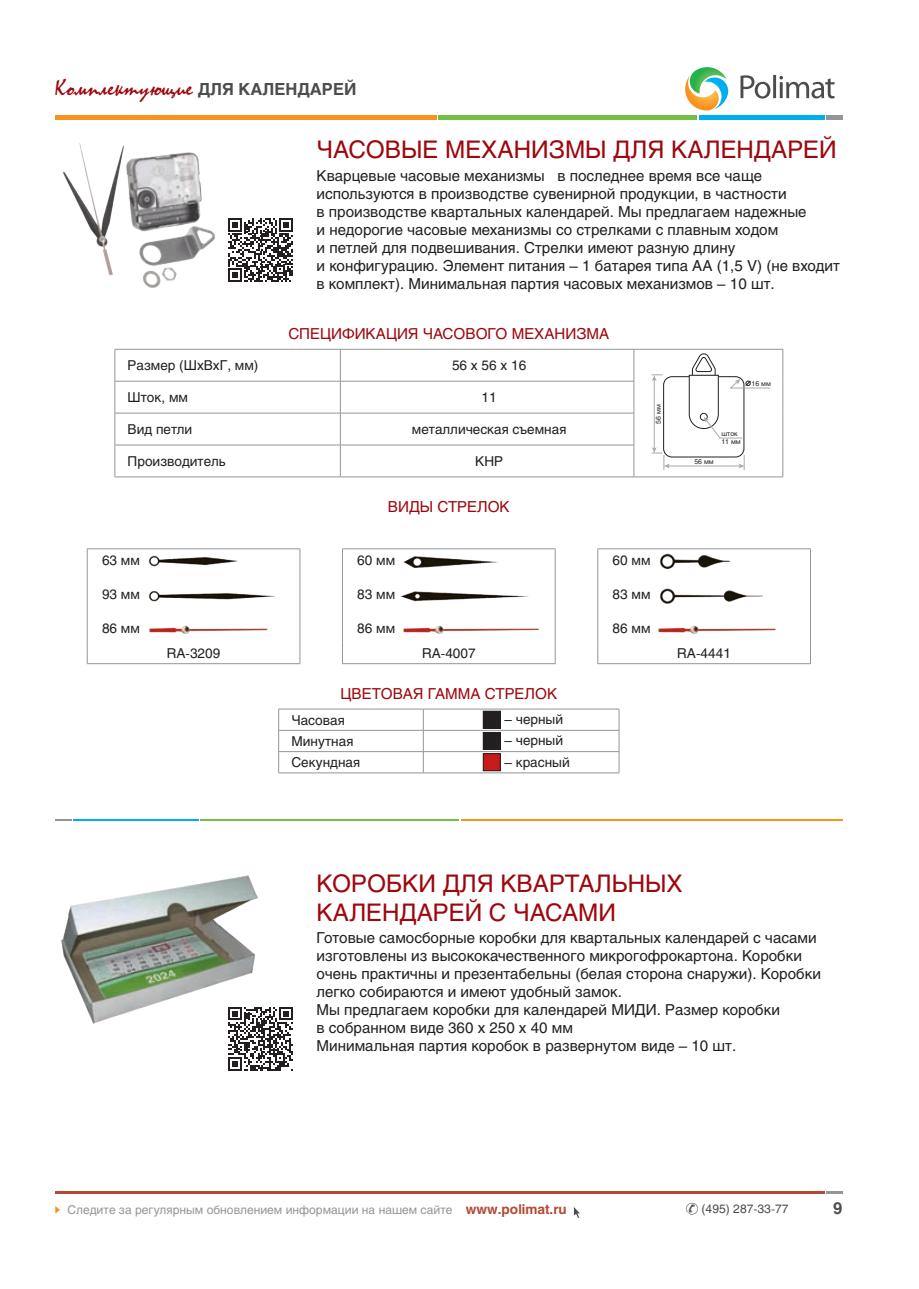
<style>
.page{position:relative;width:919px;height:1289px;background:#fff}
.page>*{position:absolute;margin:0;border:0;box-sizing:border-box;transform-origin:0 0}
.t1{font:24px/28.8px "Helios";color:#9d070d}
.t2{font:22.5px "Mistral";color:#9d070d}
.t3{font:700 16.5px "Helios";color:#4b4c4d}
.t4{font:15px/18px "Helios";color:#231f20}
.t5{font:15px "Helios";color:#9d070d}
.t6{font:13.5px "Helios";color:#231f20}
.t7{font:12px "Helios";color:#939598}
.t8{font:12px "Helios";color:#4b4c4d}
.t9{font:6.9px/8.2px "Helios";color:#231f20}
.s1{font-family:"Helios";font-weight:700;font-size:16.5px;color:#4b4c4d}
.s2{font-weight:700;font-size:13.5px;color:#b44a34}
</style>
<div class="page">
<hr style="left:55px;top:115px;width:382px;height:4px;background:#f7931d">
<hr style="left:438px;top:115px;width:259px;height:4px;background:#71bf44">
<hr style="left:698px;top:115px;width:126px;height:4px;background:#00aeef">
<hr style="left:826px;top:115px;width:16px;height:4px;background:#939598">
<svg style="left:826px;top:1191px;width:16px;height:2px"></svg>
<hr style="left:55px;top:1191px;width:769px;height:2px;background:#b44a34">
<svg style="left:55px;top:1206px;width:5px;height:7px"></svg>
<svg style="left:573px;top:1207px;width:7px;height:11px"></svg>
<svg style="left:740px;top:75px;width:94px;height:24px"></svg>
<svg style="left:685px;top:67px;width:43px;height:43px"></svg>
<img style="left:63px;top:143px;width:152px;height:145px">
<hr style="left:115px;top:349px;width:225px;height:1px;background:#939598">
<hr style="left:115px;top:349px;width:1px;height:32px;background:#939598">
<hr style="left:340px;top:349px;width:294px;height:1px;background:#939598">
<hr style="left:340px;top:349px;width:1px;height:32px;background:#939598">
<hr style="left:634px;top:349px;width:149px;height:1px;background:#939598">
<hr style="left:633px;top:349px;width:1px;height:32px;background:#939598">
<hr style="left:782px;top:349px;width:1px;height:32px;background:#939598">
<hr style="left:115px;top:381px;width:225px;height:1px;background:#939598">
<hr style="left:115px;top:381px;width:1px;height:32px;background:#939598">
<hr style="left:340px;top:381px;width:294px;height:1px;background:#939598">
<hr style="left:340px;top:381px;width:1px;height:32px;background:#939598">
<hr style="left:633px;top:381px;width:1px;height:32px;background:#939598">
<hr style="left:782px;top:381px;width:1px;height:32px;background:#939598">
<hr style="left:115px;top:413px;width:225px;height:1px;background:#939598">
<hr style="left:115px;top:413px;width:1px;height:32px;background:#939598">
<hr style="left:340px;top:413px;width:294px;height:1px;background:#939598">
<hr style="left:340px;top:413px;width:1px;height:32px;background:#939598">
<hr style="left:633px;top:413px;width:1px;height:32px;background:#939598">
<hr style="left:782px;top:413px;width:1px;height:32px;background:#939598">
<hr style="left:782px;top:445px;width:1px;height:31px;background:#939598">
<hr style="left:115px;top:445px;width:225px;height:1px;background:#939598">
<hr style="left:115px;top:445px;width:1px;height:31px;background:#939598">
<hr style="left:340px;top:445px;width:294px;height:1px;background:#939598">
<hr style="left:340px;top:445px;width:1px;height:31px;background:#939598">
<hr style="left:633px;top:445px;width:1px;height:31px;background:#939598">
<hr style="left:115px;top:476px;width:225px;height:1px;background:#939598">
<hr style="left:340px;top:476px;width:294px;height:1px;background:#939598">
<hr style="left:634px;top:476px;width:149px;height:1px;background:#939598">
<div style="left:663px;top:376px;width:81px;height:81px;border:1px solid #231f20;border-radius:8px"></div>
<hr style="left:668px;top:465px;width:72px;height:1px;background:#a8a9ad">
<svg style="left:738px;top:455px;width:6px;height:15px"></svg>
<hr style="left:653px;top:379px;width:1px;height:70px;background:#a8a9ad">
<svg style="left:651px;top:447px;width:18px;height:23px"></svg>
<svg style="left:651px;top:374px;width:11px;height:7px"></svg>
<svg style="left:688px;top:353px;width:83px;height:86px"></svg>
<hr style="left:87px;top:548px;width:213px;height:1px;background:#939598">
<hr style="left:87px;top:549px;width:1px;height:93px;background:#939598">
<hr style="left:299px;top:549px;width:1px;height:93px;background:#939598">
<hr style="left:597px;top:548px;width:213px;height:1px;background:#939598">
<hr style="left:597px;top:549px;width:1px;height:93px;background:#939598">
<hr style="left:810px;top:549px;width:1px;height:93px;background:#939598">
<svg style="left:87px;top:642px;width:1px;height:21px"></svg>
<svg style="left:299px;top:642px;width:1px;height:21px"></svg>
<svg style="left:597px;top:642px;width:1px;height:21px"></svg>
<svg style="left:810px;top:642px;width:1px;height:21px"></svg>
<hr style="left:87px;top:663px;width:213px;height:1px;background:#939598">
<hr style="left:597px;top:663px;width:213px;height:1px;background:#939598">
<svg style="left:342px;top:642px;width:1px;height:21px"></svg>
<svg style="left:555px;top:642px;width:1px;height:21px"></svg>
<hr style="left:342px;top:663px;width:213px;height:1px;background:#939598">
<hr style="left:342px;top:548px;width:213px;height:1px;background:#939598">
<hr style="left:342px;top:549px;width:1px;height:93px;background:#939598">
<hr style="left:555px;top:549px;width:1px;height:93px;background:#939598">
<img style="left:149px;top:555px;width:126px;height:79px">
<img style="left:401px;top:556px;width:138px;height:78px">
<img style="left:658px;top:553px;width:118px;height:81px">
<hr style="left:278px;top:708px;width:145px;height:1px;background:#939598">
<hr style="left:423px;top:708px;width:196px;height:1px;background:#939598">
<hr style="left:278px;top:730px;width:145px;height:1px;background:#939598">
<hr style="left:423px;top:730px;width:196px;height:1px;background:#939598">
<hr style="left:278px;top:751px;width:145px;height:1px;background:#939598">
<svg style="left:278px;top:709px;width:1px;height:63px"></svg>
<hr style="left:423px;top:751px;width:196px;height:1px;background:#939598">
<svg style="left:423px;top:709px;width:1px;height:63px"></svg>
<svg style="left:618px;top:709px;width:1px;height:63px"></svg>
<hr style="left:278px;top:772px;width:145px;height:1px;background:#939598">
<hr style="left:423px;top:772px;width:196px;height:1px;background:#939598">
<div style="left:483px;top:711px;width:17px;height:17px;background:#231f20"></div>
<div style="left:483px;top:710px;width:17px;height:18px;border:1px solid #231f20"></div>
<div style="left:483px;top:732px;width:17px;height:17px;background:#231f20"></div>
<div style="left:483px;top:753px;width:17px;height:17px;background:#c8191d"></div>
<div style="left:483px;top:753px;width:17px;height:18px;border:1px solid #231f20"></div>
<hr style="left:461px;top:818px;width:381px;height:2px;background:#f7931d">
<hr style="left:200px;top:818px;width:259px;height:2px;background:#71bf44">
<hr style="left:73px;top:818px;width:126px;height:2px;background:#00aeef">
<svg style="left:55px;top:819px;width:16px;height:1px"></svg>
<img style="left:62px;top:875px;width:196px;height:148px">
<svg style="left:228px;top:218px;width:64px;height:64px"></svg>
<div style="left:221px;top:999px;width:79px;height:79px;background:#fff"></div>
<svg style="left:228px;top:1007px;width:64px;height:63px"></svg>
<h2 class="t2" style="left:55px;top:75px;width:302px">Комплектующие <span class="s1">ДЛЯ КАЛЕНДАРЕЙ</span></h2>
<h1 class="t1" style="left:316px;top:135px;width:521px">ЧАСОВЫЕ МЕХАНИЗМЫ ДЛЯ КАЛЕНДАРЕЙ</h1>
<p class="t4" style="left:316px;top:166px;width:525px">Кварцевые часовые механизмы в последнее время все чаще используются в производстве сувенирной продукции, в частности<br>в производстве квартальных календарей. Мы предлагаем надежные<br>и недорогие часовые механизмы со стрелками с плавным ходом<br>и петлей для подвешивания. Стрелки имеют разную длину<br>и конфигурацию. Элемент питания – 1 батарея типа АА (1,5 V) (не входит в комплект). Минимальная партия часовых механизмов – 10 шт.</p>
<p class="t5" style="left:288px;top:324px;width:322px">СПЕЦИФИКАЦИЯ ЧАСОВОГО МЕХАНИЗМА</p>
<p class="t6" style="left:128px;top:357px;width:132px">Размер (ШхВхГ, мм)</p>
<p class="t6" style="left:452px;top:357px;width:76px">56 х 56 х 16</p>
<p class="t6" style="left:128px;top:389px;width:62px">Шток, мм</p>
<p class="t6" style="left:481px;top:389px;width:17px">11</p>
<p class="t6" style="left:128px;top:421px;width:66px">Вид петли</p>
<p class="t6" style="left:412px;top:421px;width:156px">металлическая съемная</p>
<p class="t6" style="left:128px;top:453px;width:100px">Производитель</p>
<p class="t6" style="left:475px;top:453px;width:29px">КНР</p>
<p class="t5" style="left:388px;top:497px;width:123px">ВИДЫ СТРЕЛОК</p>
<p class="t9" style="left:654px;top:423px;width:21px;rotate:-90deg">56 мм</p>
<p class="t9" style="left:751px;top:379px;width:21px">16 мм</p>
<p class="t9" style="left:694px;top:457px;width:21px">56 мм</p>
<p class="t9" style="left:721px;top:429px;width:21px">шток<br>11 мм</p>
<p class="t6" style="left:102px;top:551px;width:39px">63 мм</p>
<p class="t6" style="left:102px;top:586px;width:39px">93 мм</p>
<p class="t6" style="left:102px;top:620px;width:39px">86 мм</p>
<p class="t6" style="left:357px;top:551px;width:39px">60 мм</p>
<p class="t6" style="left:357px;top:586px;width:39px">83 мм</p>
<p class="t6" style="left:357px;top:620px;width:39px">86 мм</p>
<p class="t6" style="left:612px;top:551px;width:39px">60 мм</p>
<p class="t6" style="left:612px;top:586px;width:39px">83 мм</p>
<p class="t6" style="left:612px;top:620px;width:39px">86 мм</p>
<p class="t6" style="left:167px;top:645px;width:55px">RA-3209</p>
<p class="t6" style="left:422px;top:645px;width:55px">RA-4007</p>
<p class="t6" style="left:677px;top:645px;width:55px">RA-4441</p>
<p class="t5" style="left:340px;top:684px;width:218px">ЦВЕТОВАЯ ГАММА СТРЕЛОК</p>
<p class="t6" style="left:291px;top:711px;width:55px">Часовая</p>
<p class="t6" style="left:504px;top:711px;width:60px">– черный</p>
<p class="t6" style="left:291px;top:733px;width:63px">Минутная</p>
<p class="t6" style="left:504px;top:732px;width:60px">– черный</p>
<p class="t6" style="left:291px;top:754px;width:70px">Секундная</p>
<p class="t6" style="left:504px;top:753px;width:67px">– красный</p>
<h1 class="t1" style="left:316px;top:868px;width:367px">КОРОБКИ ДЛЯ КВАРТАЛЬНЫХ<br>КАЛЕНДАРЕЙ С ЧАСАМИ</h1>
<p class="t4" style="left:316px;top:928px;width:506px">Готовые самосборные коробки для квартальных календарей с часами изготовлены из высококачественного микрогофрокартона. Коробки очень практичны и презентабельны (белая сторона снаружи). Коробки легко собираются и имеют удобный замок.<br>Мы предлагаем коробки для календарей МИДИ. Размер коробки<br>в собранном виде 360 х 250 х 40 мм<br>Минимальная партия коробок в развернутом виде – 10 шт.</p>
<p class="t7" style="left:67px;top:1202px;width:500px">Следите за регулярным обновлением информации на нашем сайте <span class="s2">www.polimat.ru</span></p>
<p class="t8" style="left:701px;top:1201px;width:88px">(495) 287-33-77</p>
<p class="t3" style="left:833px;top:1198px;width:11px">9</p>
</div>
